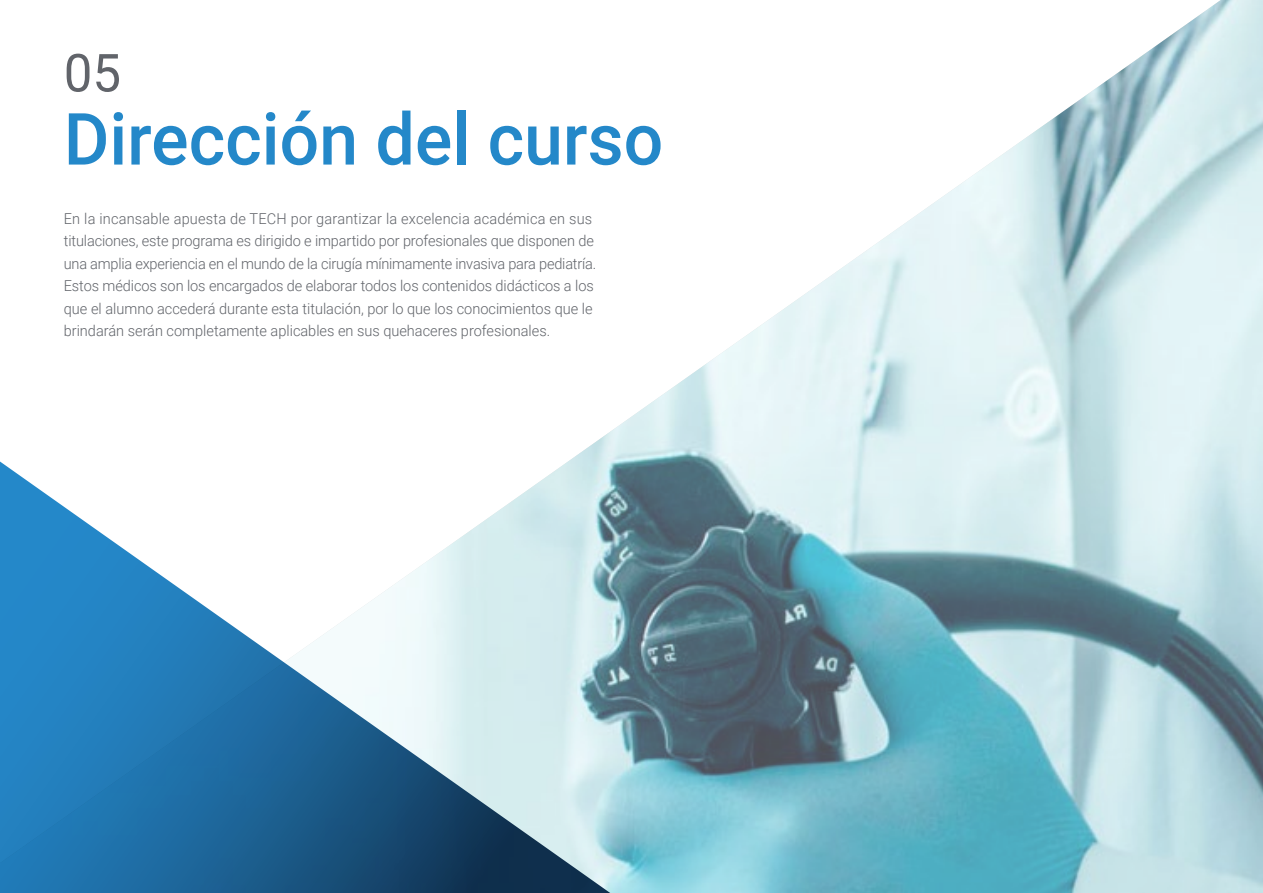
<style>
.page{position:relative;width:1263px;height:893px;background:#fff}
.page>*{position:absolute;margin:0;border:0;box-sizing:border-box;transform-origin:0 0}
.t1{font:500 72px "Roboto";color:#2488c9}
.t2{font:52.5px "Roboto";color:#61646a}
.t3{font:300 15px/22.5px "Roboto";letter-spacing:-.005em;color:#61646a}
</style>
<div class="page">
<img style="left:590px;top:0;width:673px;height:893px">
<svg style="left:0;top:446px;width:640px;height:447px"></svg>
<h2 class="t2" style="left:64px;top:36px;width:59px">05</h2>
<h1 class="t1" style="left:64px;top:89px;width:601px">Dirección del curso</h1>
<p class="t3" style="left:64px;top:207px;width:534px">En la incansable apuesta de TECH por garantizar la excelencia académica en sus titulaciones, este programa es dirigido e impartido por profesionales que disponen de una amplia experiencia en el mundo de la cirugía mínimamente invasiva para pediatría.<br>Estos médicos son los encargados de elaborar todos los contenidos didácticos a los que el alumno accederá durante esta titulación, por lo que los conocimientos que le brindarán serán completamente aplicables en sus quehaceres profesionales.</p>
</div>
